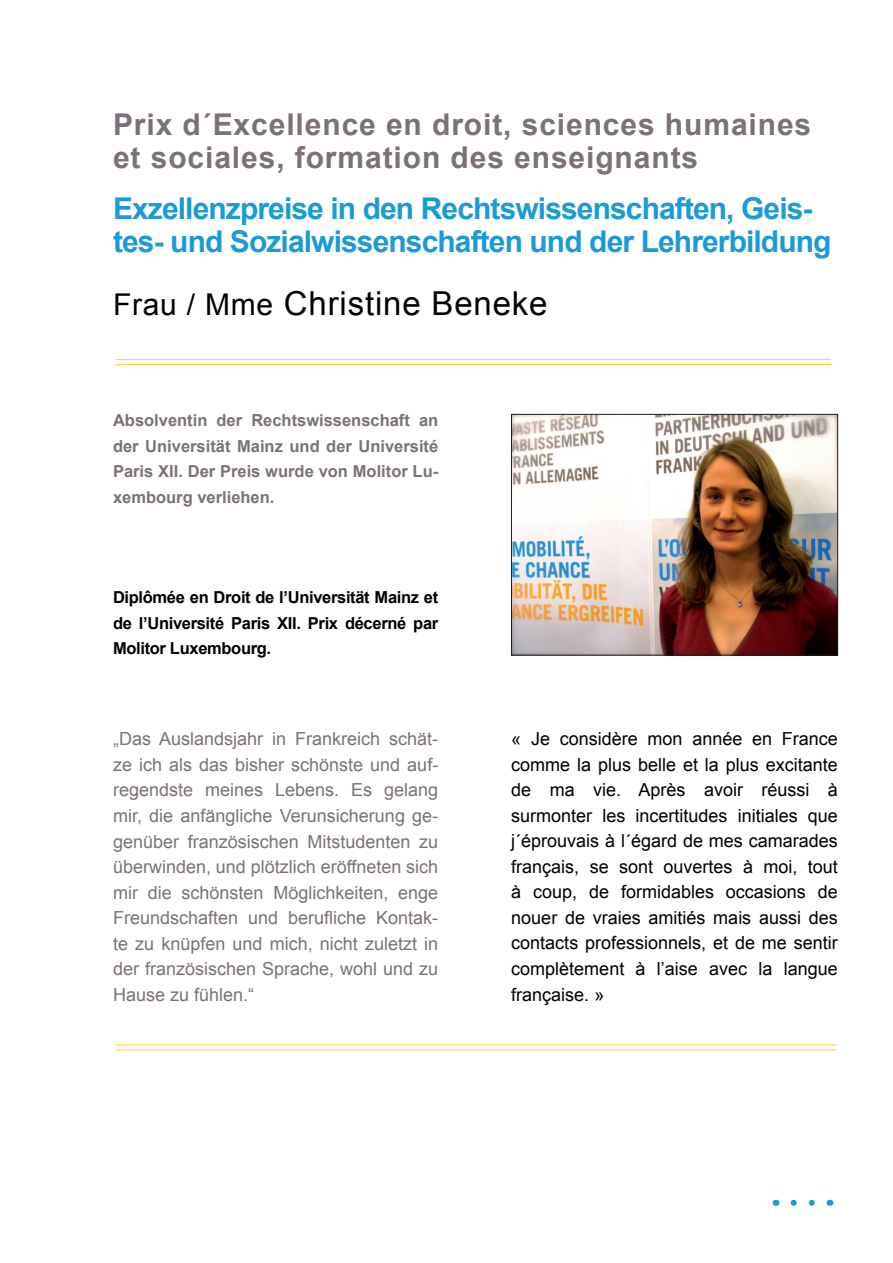
<style>
.page{position:relative;width:893px;height:1263px;background:#fff}
.page>*{position:absolute;margin:0;border:0;box-sizing:border-box;transform-origin:0 0}
.t1{font:33px "Arial";letter-spacing:.025em;color:#000}
.t2{font:700 30px/33px "Arial";letter-spacing:-.03em;color:#1a9bd7}
.t3{font:700 30px/33px "Arial";letter-spacing:.03em;color:#7c717a}
.t4{font:18px/25.5px "Arial";color:#7c717a;text-align:justify}
.t5{font:18px/25.5px "Arial";color:#000;text-align:justify}
.t6{font:700 16.5px/25.5px "Arial";color:#7c717a;text-align:justify}
.t7{font:700 16.5px/25.5px "Arial";letter-spacing:-.02em;color:#000;text-align:justify}
.s1{font-size:30px}
</style>
<div class="page">
<img style="left:513px;top:416px;width:323px;height:237px">
<div style="left:511px;top:414px;width:327px;height:241px;border:1px solid #231f20"></div>
<hr style="left:116px;top:359px;width:715px;height:1px;background:#ffd126">
<hr style="left:116px;top:364px;width:715px;height:1px;background:#ffd126">
<hr style="left:116px;top:1044px;width:720px;height:1px;background:#ffd126">
<hr style="left:116px;top:1049px;width:720px;height:1px;background:#ffd126">
<svg style="left:794px;top:1200px;width:21px;height:6px"></svg>
<h2 class="t3" style="left:113px;top:109px;width:700px">Prix d´Excellence en droit, sciences humaines et sociales, formation des enseignants</h2>
<h2 class="t2" style="left:113px;top:193px;width:720px">Exzellenzpreise in den Rechtswissenschaften, Geis&shy;tes- und Sozialwissenschaften und der Lehrerbildung</h2>
<h1 class="t1" style="left:113px;top:281px;width:436px"><span class="s1">Frau / Mme</span> Christine Beneke</h1>
<p class="t6" style="left:113px;top:408px;width:327px">Absolventin der Rechtswissenschaft an der Universität Mainz und der Université Paris XII. Der Preis wurde von Molitor Lu&shy;xembourg verliehen.</p>
<p class="t7" style="left:113px;top:585px;width:327px">Diplômée en Droit de l’Universität Mainz et de l’Université Paris XII. Prix décerné par Molitor Luxembourg.</p>
<p class="t4" style="left:113px;top:726px;width:327px">„Das Auslandsjahr in Frankreich schät&shy;ze ich als das bisher schönste und auf&shy;regendste meines Lebens. Es gelang mir, die anfängliche Verunsicherung ge&shy;genüber französischen Mitstudenten zu überwinden, und plötzlich eröffneten sich mir die schönsten Möglichkeiten, enge Freundschaften und berufliche Kontak&shy;te zu knüpfen und mich, nicht zuletzt in der französischen Sprache, wohl und zu Hause zu fühlen.“</p>
<p class="t5" style="left:511px;top:726px;width:328px">« Je considère mon année en France comme la plus belle et la plus excitante de ma vie. Après avoir réussi à surmonter les incertitudes initiales que j´éprouvais à l´égard de mes camarades français, se sont ouvertes à moi, tout à coup, de formidables occasions de nouer de vraies amitiés mais aussi des contacts professionnels, et de me sentir complètement à l’aise avec la langue française. »</p>
</div>
